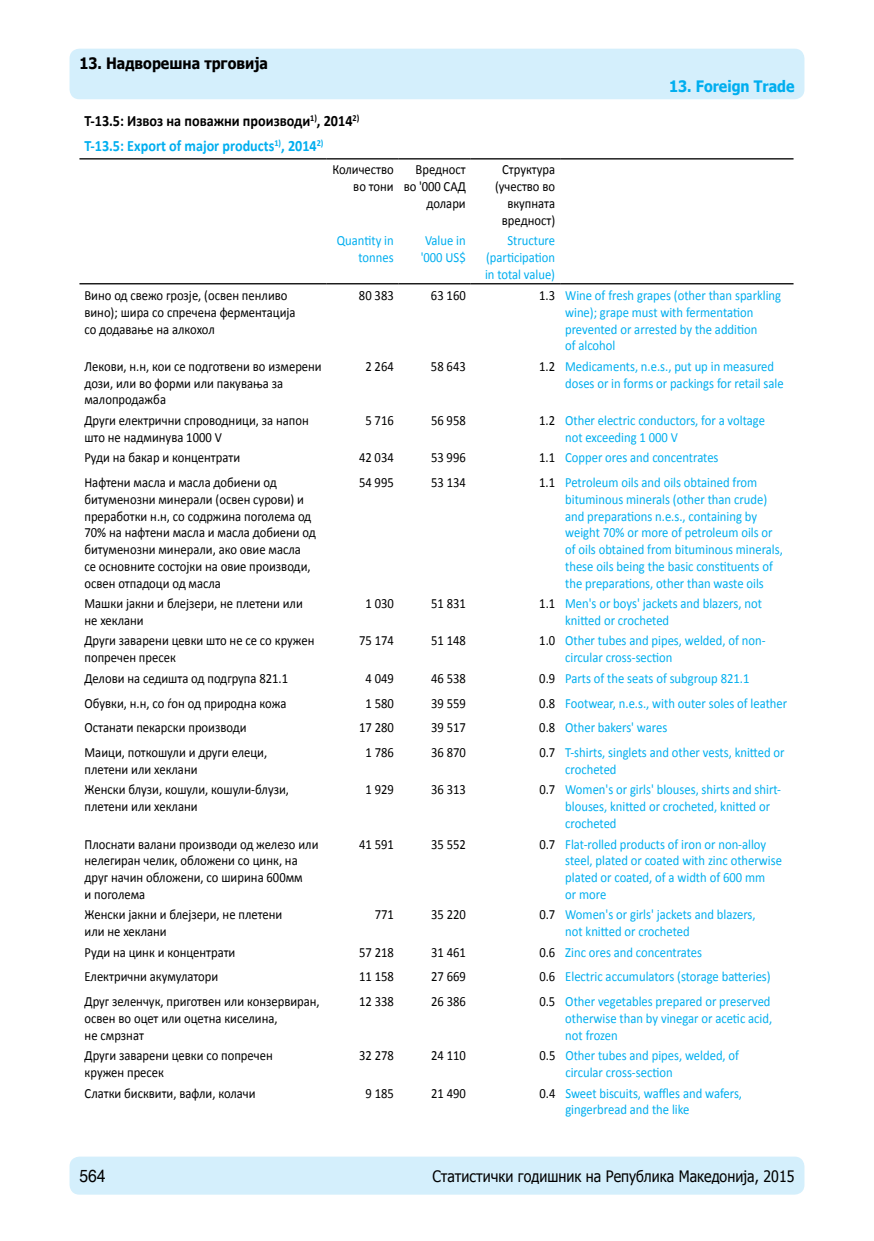
<style>
.page{position:relative;width:874px;height:1241px;background:#fff}
.page>*{position:absolute;margin:0;border:0;box-sizing:border-box;transform-origin:0 0}
.t1{font:17.5px "MACC Swiss";color:#000;scale:.9 1}
.t2{font:700 15.75px/24.8px "Calibri";color:#000;scale:.9 1}
.t3{font:15.75px "Tahoma";color:#000;scale:.9 1}
.t4{font:700 15.75px "Tahoma";color:#000;scale:.9 1}
.t5{font:700 15.75px "Tahoma";color:#00aeef;scale:.9 1}
.t6{font:14px/16.8px "Calibri";color:#00aeef;scale:.9 1}
.t7{font:14px/16.8px "Calibri";color:#000;scale:.9 1}
.s1{color:#00aeef}
.s2{color:#000}
</style>
<div class="page">
<div style="left:69px;top:49px;width:735px;height:50px;background:#d4effc;border-radius:10px"></div>
<div style="left:69px;top:1156px;width:735px;height:38px;background:#d4effc;border-radius:10px"></div>
<hr style="left:79px;top:158px;width:247px;height:1px;background:#000">
<hr style="left:326px;top:158px;width:72px;height:1px;background:#000">
<hr style="left:398px;top:158px;width:72px;height:1px;background:#000">
<hr style="left:470px;top:158px;width:90px;height:1px;background:#000">
<hr style="left:560px;top:158px;width:233px;height:1px;background:#000">
<hr style="left:326px;top:283px;width:72px;height:1px;background:#000">
<hr style="left:398px;top:283px;width:72px;height:1px;background:#000">
<hr style="left:470px;top:283px;width:90px;height:1px;background:#000">
<hr style="left:79px;top:283px;width:247px;height:1px;background:#000">
<hr style="left:560px;top:283px;width:233px;height:1px;background:#000">
<p class="t4" style="left:79px;top:52px;width:211px">13. Надворешна трговија</p>
<p class="t5" style="left:668px;top:75px;width:141px">13. Foreign Trade</p>
<p class="t2" style="left:84px;top:108px;width:307px">T-13.5: Извоз на поважни производи<sup>1)</sup>, 2014<sup>2)<br></sup><span class="s1">T-13.5: Export of major products</span><sup>1)</sup><span class="s1">, 2014</span><sup>2)</sup></p>
<p class="t7" style="left:332px;top:160px;width:70px;text-align:right">Количество во тони</p>
<p class="t7" style="left:403px;top:160px;width:70px;text-align:right">Вредност во '000 САД долари</p>
<p class="t7" style="left:494px;top:160px;width:68px;text-align:right">Структура (учество во вкупната вредност)</p>
<p class="t6" style="left:336px;top:231px;width:65px;text-align:right">Quantity in tonnes</p>
<p class="t6" style="left:420px;top:231px;width:52px;text-align:center">Value in '000 US$</p>
<p class="t6" style="left:485px;top:231px;width:79px;text-align:justify;text-indent:22px">Structure (participation in total value)</p>
<p class="t7" style="left:84px;top:286px;width:236px">Вино од свежо грозје, (освен пенливо вино); шира со спречена ферментација со додавање на алкохол</p>
<p class="t7" style="left:359px;top:286px;width:40px">80 383</p>
<p class="t7" style="left:431px;top:286px;width:40px">63 160</p>
<p class="t6" style="left:565px;top:286px;width:241px;text-indent:-26px"><span class="s2">1.3</span> Wine of fresh grapes (other than sparkling wine); grape must with fermentation prevented or arrested by the addition<br>of alcohol</p>
<p class="t7" style="left:84px;top:357px;width:265px">Лекови, н.н, кои се подготвени во измерени дози, или во форми или пакувања за малопродажба</p>
<p class="t7" style="left:365px;top:357px;width:33px">2 264</p>
<p class="t7" style="left:431px;top:357px;width:40px">58 643</p>
<p class="t6" style="left:565px;top:357px;width:244px;text-indent:-26px"><span class="s2">1.2</span> Medicaments, n.e.s., put up in measured doses or in forms or packings for retail sale</p>
<p class="t7" style="left:84px;top:411px;width:251px">Други електрични спроводници, за напон што не надминува 1000 V</p>
<p class="t7" style="left:365px;top:411px;width:33px">5 716</p>
<p class="t7" style="left:431px;top:411px;width:40px">56 958</p>
<p class="t6" style="left:565px;top:411px;width:223px;text-indent:-26px"><span class="s2">1.2</span> Other electric conductors, for a voltage not exceeding 1 000 V</p>
<p class="t7" style="left:84px;top:448px;width:174px">Руди на бакар и концентрати</p>
<p class="t7" style="left:359px;top:448px;width:40px">42 034</p>
<p class="t7" style="left:431px;top:448px;width:40px">53 996</p>
<p class="t6" style="left:539px;top:448px;width:201px"><span class="s2">1.1</span> Copper ores and concentrates</p>
<p class="t7" style="left:84px;top:473px;width:258px">Нафтени масла и масла добиени од битуменозни минерали (освен сурови) и преработки н.н, со содржина поголема од 70% на нафтени масла и масла добиени од битуменозни минерали, ако овие масла се основните состојки на овие производи, освен отпадоци од масла</p>
<p class="t7" style="left:359px;top:473px;width:40px">54 995</p>
<p class="t7" style="left:431px;top:473px;width:40px">53 134</p>
<p class="t6" style="left:565px;top:473px;width:243px;text-indent:-26px"><span class="s2">1.1</span> Petroleum oils and oils obtained from bituminous minerals (other than crude) and preparations n.e.s., containing by weight 70% or more of petroleum oils or of oils obtained from bituminous minerals, these oils being the basic constituents of the preparations, other than waste oils</p>
<p class="t7" style="left:84px;top:594px;width:244px">Машки јакни и блејзери, не плетени или не хеклани</p>
<p class="t7" style="left:365px;top:594px;width:33px">1 030</p>
<p class="t7" style="left:431px;top:594px;width:40px">51 831</p>
<p class="t6" style="left:565px;top:594px;width:220px;text-indent:-26px"><span class="s2">1.1</span> Men's or boys' jackets and blazers, not knitted or crocheted</p>
<p class="t7" style="left:84px;top:631px;width:257px">Други заварени цевки што не се со кружен попречен пресек</p>
<p class="t7" style="left:359px;top:631px;width:40px">75 174</p>
<p class="t7" style="left:431px;top:631px;width:40px">51 148</p>
<p class="t6" style="left:565px;top:631px;width:224px;text-indent:-26px"><span class="s2">1.0</span> Other tubes and pipes, welded, of non&shy;circular cross-section</p>
<p class="t7" style="left:84px;top:669px;width:228px">Делови на седишта од подгрупа 821.1</p>
<p class="t7" style="left:365px;top:669px;width:33px">4 049</p>
<p class="t7" style="left:431px;top:669px;width:40px">46 538</p>
<p class="t6" style="left:539px;top:669px;width:235px"><span class="s2">0.9</span> Parts of the seats of subgroup 821.1</p>
<p class="t7" style="left:84px;top:693px;width:226px">Обувки, н.н, со ѓон од природна кожа</p>
<p class="t7" style="left:365px;top:693px;width:33px">1 580</p>
<p class="t7" style="left:431px;top:693px;width:40px">39 559</p>
<p class="t6" style="left:539px;top:693px;width:277px"><span class="s2">0.8</span> Footwear, n.e.s., with outer soles of leather</p>
<p class="t7" style="left:84px;top:718px;width:181px">Останати пекарски производи</p>
<p class="t7" style="left:359px;top:718px;width:40px">17 280</p>
<p class="t7" style="left:431px;top:718px;width:40px">39 517</p>
<p class="t6" style="left:539px;top:718px;width:144px"><span class="s2">0.8</span> Other bakers' wares</p>
<p class="t7" style="left:84px;top:743px;width:204px">Маици, поткошули и други елеци, плетени или хеклани</p>
<p class="t7" style="left:365px;top:743px;width:33px">1 786</p>
<p class="t7" style="left:431px;top:743px;width:40px">36 870</p>
<p class="t6" style="left:565px;top:743px;width:245px;text-indent:-26px"><span class="s2">0.7</span> T-shirts, singlets and other vests, knitted or crocheted</p>
<p class="t7" style="left:84px;top:780px;width:228px">Женски блузи, кошули, кошули-блузи, плетени или хеклани</p>
<p class="t7" style="left:365px;top:780px;width:33px">1 929</p>
<p class="t7" style="left:431px;top:780px;width:40px">36 313</p>
<p class="t6" style="left:565px;top:780px;width:241px;text-indent:-26px"><span class="s2">0.7</span> Women's or girls' blouses, shirts and shirt&shy;blouses, knitted or crocheted, knitted or crocheted</p>
<p class="t7" style="left:84px;top:834px;width:261px">Плоснати валани производи од железо или нелегиран челик, обложени со цинк, на друг начин обложени, со ширина 600мм<br>и поголема</p>
<p class="t7" style="left:359px;top:834px;width:40px">41 591</p>
<p class="t7" style="left:431px;top:834px;width:40px">35 552</p>
<p class="t6" style="left:565px;top:834px;width:242px;text-indent:-26px"><span class="s2">0.7</span> Flat-rolled products of iron or non-alloy steel, plated or coated with zinc otherwise plated or coated, of a width of 600 mm<br>or more</p>
<p class="t7" style="left:84px;top:905px;width:221px">Женски јакни и блејзери, не плетени или не хеклани</p>
<p class="t7" style="left:374px;top:905px;width:23px">771</p>
<p class="t7" style="left:431px;top:905px;width:40px">35 220</p>
<p class="t6" style="left:565px;top:905px;width:213px;text-indent:-26px"><span class="s2">0.7</span> Women's or girls' jackets and blazers, not knitted or crocheted</p>
<p class="t7" style="left:85px;top:942px;width:169px">Руди на цинк и концентрати</p>
<p class="t7" style="left:359px;top:942px;width:40px">57 218</p>
<p class="t7" style="left:431px;top:942px;width:40px">31 461</p>
<p class="t6" style="left:539px;top:942px;width:182px"><span class="s2">0.6</span> Zinc ores and concentrates</p>
<p class="t7" style="left:85px;top:967px;width:150px">Електрични акумулатори</p>
<p class="t7" style="left:359px;top:967px;width:40px">11 158</p>
<p class="t7" style="left:431px;top:967px;width:40px">27 669</p>
<p class="t6" style="left:539px;top:967px;width:258px"><span class="s2">0.6</span> Electric accumulators (storage batteries)</p>
<p class="t7" style="left:85px;top:992px;width:263px">Друг зеленчук, приготвен или конзервиран, освен во оцет или оцетна киселина,<br>не смрзнат</p>
<p class="t7" style="left:359px;top:992px;width:40px">12 338</p>
<p class="t7" style="left:431px;top:992px;width:40px">26 386</p>
<p class="t6" style="left:565px;top:992px;width:231px;text-align:justify;text-indent:-26px"><span class="s2">0.5</span> Other vegetables prepared or preserved otherwise than by vinegar or acetic acid, not frozen</p>
<p class="t7" style="left:85px;top:1046px;width:210px">Други заварени цевки со попречен кружен пресек</p>
<p class="t7" style="left:359px;top:1046px;width:40px">32 278</p>
<p class="t7" style="left:431px;top:1046px;width:40px">24 110</p>
<p class="t6" style="left:565px;top:1046px;width:194px;text-indent:-26px"><span class="s2">0.5</span> Other tubes and pipes, welded, of circular cross-section</p>
<p class="t7" style="left:85px;top:1083px;width:191px">Слатки бисквити, вафли, колачи</p>
<p class="t7" style="left:365px;top:1083px;width:33px">9 185</p>
<p class="t7" style="left:431px;top:1083px;width:40px">21 490</p>
<p class="t6" style="left:565px;top:1083px;width:198px;text-indent:-26px"><span class="s2">0.4</span> Sweet biscuits, waffles and wafers, gingerbread and the like</p>
<p class="t1" style="left:79px;top:1165px;width:31px">564</p>
<p class="t3" style="left:432px;top:1165px;width:403px">Статистички годишник на Република Македонија, 2015</p>
</div>
